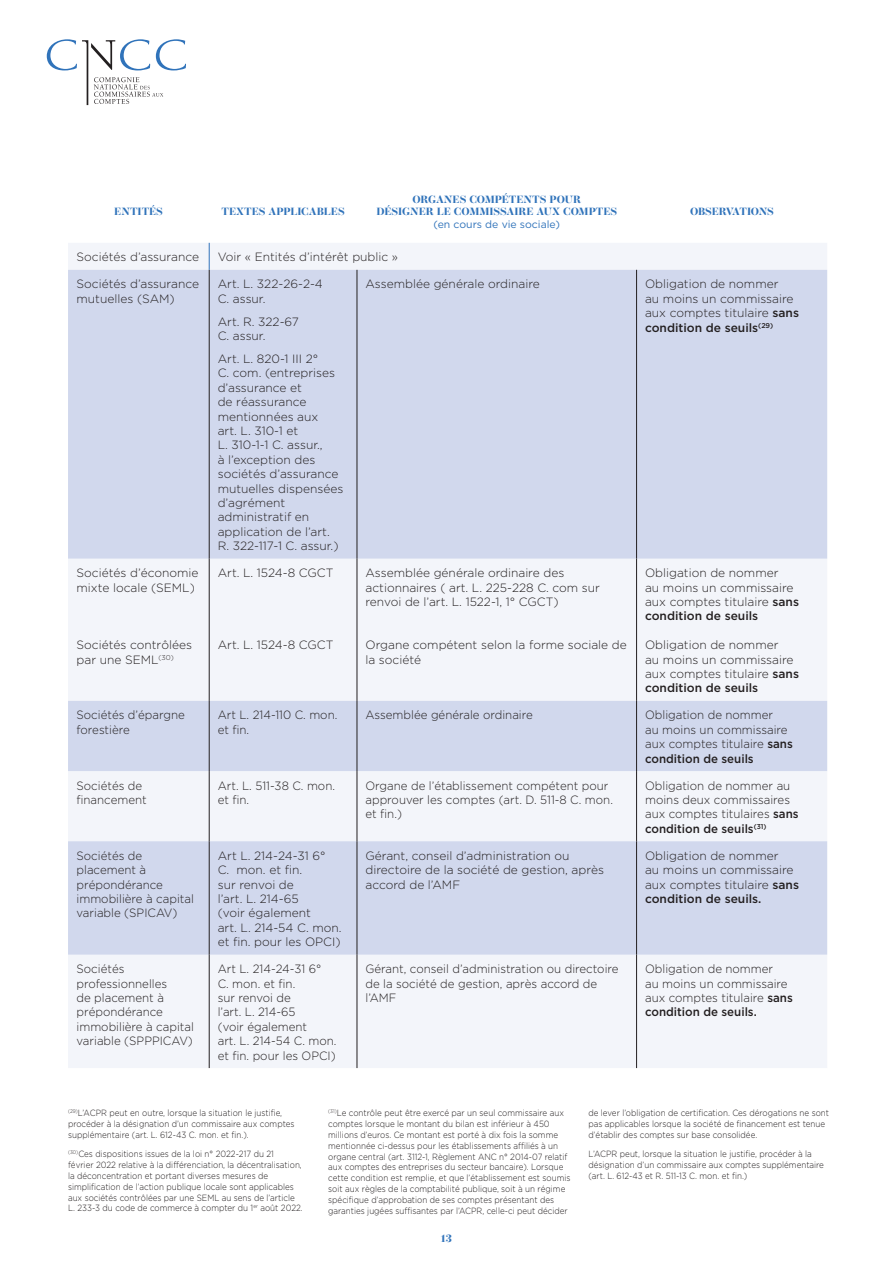
<style>
.page{position:relative;width:893px;height:1263px;background:#fff}
.page>*{position:absolute;margin:0;border:0;box-sizing:border-box;transform-origin:0 0}
.t1{font:300 12px/14.4px "Gotham HTF";color:#231f20}
.t2{font:300 12px/14.4px "Gotham HTF";color:#231f20;scale:.96 1}
.t3{font:700 10.5px/12.6px "Operetta 12";color:#3073ba;text-align:center}
.t4{font:10.5px "Gotham";color:#3073ba}
.t5{font:300 9px/10.8px "Gotham HTF";color:#231f20;scale:.9 1}
.s1{font-weight:500}
</style>
<div class="page">
<div style="left:68px;top:243px;width:759px;height:825px;background:#f3f5fa"></div>
<svg style="left:68px;top:270px;width:759px;height:685px;fill:#d1d8ed"></svg>
<hr style="left:209px;top:270px;width:1px;height:289px;background:#231f20">
<hr style="left:357px;top:270px;width:1px;height:289px;background:#231f20">
<hr style="left:636px;top:270px;width:1px;height:289px;background:#231f20">
<hr style="left:209px;top:559px;width:1px;height:142px;background:#231f20">
<hr style="left:357px;top:559px;width:1px;height:142px;background:#231f20">
<hr style="left:636px;top:559px;width:1px;height:142px;background:#231f20">
<hr style="left:209px;top:701px;width:1px;height:70px;background:#231f20">
<hr style="left:357px;top:701px;width:1px;height:70px;background:#231f20">
<hr style="left:636px;top:701px;width:1px;height:70px;background:#231f20">
<hr style="left:209px;top:771px;width:1px;height:70px;background:#231f20">
<hr style="left:357px;top:771px;width:1px;height:70px;background:#231f20">
<hr style="left:636px;top:771px;width:1px;height:70px;background:#231f20">
<hr style="left:209px;top:841px;width:1px;height:114px;background:#231f20">
<hr style="left:357px;top:841px;width:1px;height:114px;background:#231f20">
<hr style="left:636px;top:841px;width:1px;height:114px;background:#231f20">
<hr style="left:209px;top:955px;width:1px;height:113px;background:#231f20">
<hr style="left:357px;top:955px;width:1px;height:113px;background:#231f20">
<hr style="left:636px;top:955px;width:1px;height:113px;background:#231f20">
<svg style="left:209px;top:243px;width:1px;height:27px"></svg>
<svg style="left:47px;top:39px;width:139px;height:66px"></svg>
<p class="t3" style="left:114px;top:205px;width:50px">ENTITÉS</p>
<p class="t3" style="left:222px;top:205px;width:125px">TEXTES APPLICABLES</p>
<p class="t3" style="left:376px;top:193px;width:242px">ORGANES COMPÉTENTS POUR<br>DÉSIGNER LE COMMISSAIRE AUX COMPTES</p>
<p class="t4" style="left:433px;top:217px;width:128px">(en cours de vie sociale)</p>
<p class="t3" style="left:690px;top:205px;width:85px">OBSERVATIONS</p>
<h1 class="t1" style="left:77px;top:250px;width:124px">Sociétés d’assurance</h1>
<h1 class="t1" style="left:218px;top:250px;width:182px">Voir « Entités d’intérêt public »</h1>
<h1 class="t1" style="left:77px;top:277px;width:124px">Sociétés d’assurance mutuelles (SAM)</h1>
<h1 class="t1" style="left:218px;top:277px;width:107px">Art. L. 322-26-2-4<br>C. assur.</h1>
<h1 class="t1" style="left:218px;top:314px;width:83px">Art. R. 322-67<br>C. assur.</h1>
<p class="t1" style="left:218px;top:351px;width:127px">Art. L. 820-1 III 2°<br>C. com. (entreprises d’assurance et<br>de réassurance mentionnées aux<br>art. L. 310-1 et<br>L. 310-1-1 C. assur.,<br>à l’exception des sociétés d’assurance mutuelles dispensées d’agrément administratif en application de l’art.<br>R. 322-117-1 C. assur.)</p>
<h1 class="t1" style="left:365px;top:277px;width:176px">Assemblée générale ordinaire</h1>
<h1 class="t1" style="left:645px;top:277px;width:155px">Obligation de nommer<br>au moins un commissaire aux comptes titulaire <span class="s1">sans condition de seuils</span><sup>(29)</sup></h1>
<h1 class="t1" style="left:77px;top:565px;width:124px">Sociétés d’économie mixte locale (SEML)</h1>
<h1 class="t1" style="left:77px;top:637px;width:117px">Sociétés contrôlées par une SEML<sup>(30)</sup></h1>
<h1 class="t1" style="left:218px;top:565px;width:117px">Art. L. 1524-8 CGCT</h1>
<h1 class="t1" style="left:218px;top:637px;width:117px">Art. L. 1524-8 CGCT</h1>
<h1 class="t1" style="left:365px;top:565px;width:236px">Assemblée générale ordinaire des actionnaires ( art. L. 225-228 C. com sur renvoi de l’art. L. 1522-1, 1° CGCT)</h1>
<h1 class="t1" style="left:365px;top:637px;width:263px">Organe compétent selon la forme sociale de la société</h1>
<h1 class="t1" style="left:645px;top:565px;width:155px">Obligation de nommer<br>au moins un commissaire aux comptes titulaire <span class="s1">sans condition de seuils</span></h1>
<h1 class="t1" style="left:645px;top:637px;width:155px">Obligation de nommer<br>au moins un commissaire aux comptes titulaire <span class="s1">sans condition de seuils</span></h1>
<h1 class="t2" style="left:77px;top:708px;width:114px">Sociétés d’épargne forestière</h1>
<h1 class="t2" style="left:218px;top:708px;width:126px">Art L. 214-110 C. mon. et fin.</h1>
<h1 class="t2" style="left:365px;top:708px;width:176px">Assemblée générale ordinaire</h1>
<h1 class="t2" style="left:645px;top:708px;width:155px">Obligation de nommer<br>au moins un commissaire aux comptes titulaire <span class="s1">sans condition de seuils</span></h1>
<h1 class="t2" style="left:77px;top:778px;width:75px">Sociétés de financement</h1>
<h1 class="t2" style="left:218px;top:778px;width:124px">Art. L. 511-38 C. mon. et fin.</h1>
<h1 class="t2" style="left:365px;top:778px;width:259px">Organe de l’établissement compétent pour approuver les comptes (art. D. 511-8 C. mon. et fin.)</h1>
<h1 class="t2" style="left:645px;top:778px;width:161px">Obligation de nommer au moins deux commissaires aux comptes titulaires <span class="s1">sans condition de seuils</span><sup>(31)</sup></h1>
<h1 class="t2" style="left:77px;top:848px;width:124px">Sociétés de placement à prépondérance immobilière à capital variable (SPICAV)</h1>
<h1 class="t1" style="left:218px;top:848px;width:125px">Art L. 214-24-31 6°<br>C. mon. et fin.<br>sur renvoi de<br>l’art. L. 214-65<br>(voir également<br>art. L. 214-54 C. mon. et fin. pour les OPCI)</h1>
<h1 class="t1" style="left:365px;top:848px;width:240px">Gérant, conseil d’administration ou directoire de la société de gestion, après accord de l’AMF</h1>
<h1 class="t1" style="left:645px;top:848px;width:155px">Obligation de nommer<br>au moins un commissaire aux comptes titulaire <span class="s1">sans condition de seuils.</span></h1>
<h1 class="t2" style="left:77px;top:961px;width:124px">Sociétés professionnelles<br>de placement à prépondérance immobilière à capital variable (SPPPICAV)</h1>
<h1 class="t2" style="left:218px;top:961px;width:125px">Art L. 214-24-31 6°<br>C. mon. et fin.<br>sur renvoi de<br>l’art. L. 214-65<br>(voir également<br>art. L. 214-54 C. mon. et fin. pour les OPCI)</h1>
<h1 class="t2" style="left:365px;top:961px;width:265px">Gérant, conseil d’administration ou directoire de la société de gestion, après accord de l’AMF</h1>
<h1 class="t2" style="left:645px;top:961px;width:155px">Obligation de nommer<br>au moins un commissaire aux comptes titulaire <span class="s1">sans condition de seuils.</span></h1>
<p class="t5" style="left:68px;top:1108px;width:253px"><sup>(29)</sup>L’ACPR peut en outre, lorsque la situation le justifie, procéder à la désignation d’un commissaire aux comptes supplémentaire (art. L. 612-43 C. mon. et fin.).</p>
<p class="t5" style="left:68px;top:1149px;width:262px"><sup>(30)</sup>Ces dispositions issues de la loi n° 2022-217 du 21<br>février 2022 relative à la différenciation, la décentralisation, la déconcentration et portant diverses mesures de simplification de l’action publique locale sont applicables aux sociétés contrôlées par une SEML au sens de l’article L. 233-3 du code de commerce à compter du 1<sup>er</sup> août 2022.</p>
<p class="t5" style="left:328px;top:1108px;width:271px"><sup>(31)</sup>Le contrôle peut être exercé par un seul commissaire aux comptes lorsque le montant du bilan est inférieur à 450 millions d’euros. Ce montant est porté à dix fois la somme mentionnée ci-dessus pour les établissements affiliés à un organe central (art. 3112-1, Règlement ANC n° 2014-07 relatif aux comptes des entreprises du secteur bancaire). Lorsque cette condition est remplie, et que l’établissement est soumis soit aux règles de la comptabilité publique, soit à un régime spécifique d’approbation de ses comptes présentant des garanties jugées suffisantes par l’ACPR, celle-ci peut décider</p>
<p class="t5" style="left:588px;top:1108px;width:269px">de lever l’obligation de certification. Ces dérogations ne sont pas applicables lorsque la société de financement est tenue d’établir des comptes sur base consolidée.</p>
<p class="t5" style="left:588px;top:1149px;width:263px">L’ACPR peut, lorsque la situation le justifie, procéder à la désignation d’un commissaire aux comptes supplémentaire (art. L. 612-43 et R. 511-13 C. mon. et fin.)</p>
<p class="t3" style="left:441px;top:1232px;width:13px">13</p>
</div>
